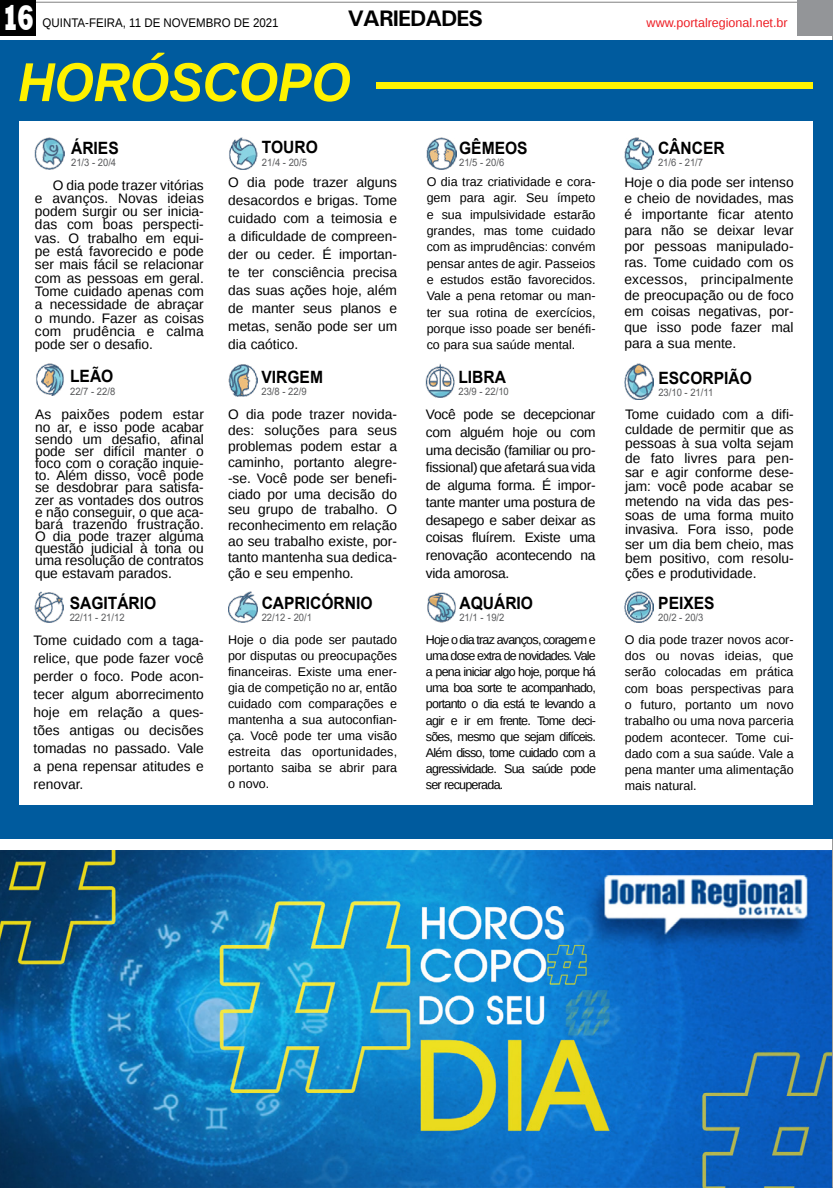
<style>
.page{position:relative;width:833px;height:1188px;background:#fff}
.page>*{position:absolute;margin:0;border:0;box-sizing:border-box;transform-origin:0 0}
.TÍTULO{font:italic 700 54.75px "Liberation Sans";color:#fff200;scale:.92 1}
.t1{font:800 36.12px "Rockwell";color:#fff;scale:.7 1}
.TITULO_PG{font:700 22.5px "Univers";letter-spacing:-.04em;color:#000}
.JR_Classificados{font:700 17px "Arial";color:#000;scale:.92 1}
.NOVELAS_E_HOROSC{font:13.75px/18px "Liberation Sans";color:#000;text-align:justify}
.MATÉRIA{font:13.75px/13.2px "Liberation Sans";color:#000;text-align:justify}
.NOVELAS_E_HOROSC-2{font:12.5px/16.4px "Liberation Sans";color:#000;text-align:justify}
.DATA_PG{font:12.5px "Liberation Sans";color:#000;scale:.92 1}
.DATA_PG-2{font:12.5px "Liberation Sans";color:#ed1d24}
.JR_Classificados-2{font:10.25px "Arial";color:#58595b;scale:.92 1}
</style>
<div class="page">
<div style="left:0;top:0;width:36px;height:36px;background:#000"></div>
<div style="left:797px;top:0;width:36px;height:36px;background:#939598"></div>
<div style="left:0;top:41px;width:833px;height:797px;background:#005b9e"></div>
<div style="left:376px;top:83px;width:436px;height:6px;background:#fff200"></div>
<div style="left:19px;top:121px;width:793px;height:683px;background:#fff"></div>
<img style="left:35px;top:138px;width:29px;height:32px">
<img style="left:229px;top:138px;width:29px;height:32px">
<img style="left:427px;top:138px;width:29px;height:32px">
<img style="left:624px;top:138px;width:30px;height:32px">
<img style="left:36px;top:364px;width:28px;height:32px">
<img style="left:228px;top:364px;width:29px;height:32px">
<img style="left:426px;top:364px;width:28px;height:33px">
<img style="left:624px;top:364px;width:30px;height:35px">
<img style="left:35px;top:591px;width:28px;height:31px">
<img style="left:228px;top:591px;width:29px;height:31px">
<img style="left:427px;top:592px;width:29px;height:30px">
<img style="left:624px;top:591px;width:30px;height:31px">
<img style="left:0;top:850px;width:832px;height:337px">
<p class="t1" style="left:2px;top:-3px;width:48px">16</p>
<p class="DATA_PG" style="left:43px;top:16px;width:258px">QUINTA-FEIRA, 11 DE NOVEMBRO DE 2021</p>
<p class="TITULO_PG" style="left:348px;top:5px;width:137px">VARIEDADES</p>
<p class="DATA_PG-2" style="left:646px;top:16px;width:143px">www.portalregional.net.br</p>
<p class="TÍTULO" style="left:18px;top:45px;width:363px">HORÓSCOPO</p>
<p class="JR_Classificados" style="left:71px;top:136px;width:53px">ÁRIES</p>
<p class="JR_Classificados-2" style="left:71px;top:155px;width:51px">21/3 - 20/4</p>
<p class="JR_Classificados" style="left:459px;top:136px;width:76px">GÊMEOS</p>
<p class="JR_Classificados-2" style="left:459px;top:155px;width:51px">21/5 - 20/6</p>
<p class="JR_Classificados" style="left:658px;top:136px;width:74px">CÂNCER</p>
<p class="JR_Classificados-2" style="left:658px;top:155px;width:51px">21/6 - 21/7</p>
<p class="JR_Classificados" style="left:262px;top:135px;width:62px">TOURO</p>
<p class="JR_Classificados-2" style="left:262px;top:155px;width:51px">21/4 - 20/5</p>
<p class="MATÉRIA" style="left:35px;top:179px;width:170px;text-indent:18px">O dia pode trazer vitórias e avanços. Novas ideias podem surgir ou ser inicia&shy;das com boas perspecti&shy;vas. O trabalho em equi&shy;pe está favorecido e pode ser mais fácil se relacionar com as pessoas em geral.<br>Tome cuidado apenas com a necessidade de abraçar o mundo. Fazer as coisas com prudência e calma pode ser o desafio.</p>
<p class="NOVELAS_E_HOROSC" style="left:228px;top:174px;width:170px">O dia pode trazer alguns desacordos e brigas. Tome cuidado com a teimosia e a dificuldade de compreen&shy;der ou ceder. É importan&shy;te ter consciência precisa das suas ações hoje, além de manter seus planos e metas, senão pode ser um dia caótico.</p>
<p class="NOVELAS_E_HOROSC-2" style="left:427px;top:174px;width:170px">O dia traz criatividade e cora&shy;gem para agir. Seu ímpeto e sua impulsividade estarão grandes, mas tome cuidado com as imprudências: convém pensar antes de agir. Passeios e estudos estão favorecidos.<br>Vale a pena retomar ou man&shy;ter sua rotina de exercícios, porque isso poade ser benéfi&shy;co para sua saúde mental.</p>
<p class="NOVELAS_E_HOROSC" style="left:624px;top:175px;width:171px;line-height:16.1px">Hoje o dia pode ser intenso e cheio de novidades, mas é importante ficar atento para não se deixar levar por pessoas manipulado&shy;ras. Tome cuidado com os excessos, principalmente de preocupação ou de foco em coisas negativas, por&shy;que isso pode fazer mal para a sua mente.</p>
<p class="JR_Classificados" style="left:70px;top:364px;width:49px">LEÃO</p>
<p class="JR_Classificados-2" style="left:70px;top:384px;width:51px">22/7 - 22/8</p>
<p class="JR_Classificados" style="left:261px;top:365px;width:68px">VIRGEM</p>
<p class="JR_Classificados-2" style="left:261px;top:384px;width:51px">23/8 - 22/9</p>
<p class="JR_Classificados" style="left:458px;top:365px;width:53px">LIBRA</p>
<p class="JR_Classificados-2" style="left:458px;top:384px;width:56px">23/9 - 22/10</p>
<p class="JR_Classificados" style="left:658px;top:366px;width:103px">ESCORPIÃO</p>
<p class="JR_Classificados-2" style="left:658px;top:385px;width:61px">23/10 - 21/11</p>
<p class="NOVELAS_E_HOROSC" style="left:35px;top:409px;width:170px;line-height:12.1px">As paixões podem estar no ar, e isso pode acabar sendo um desafio, afinal pode ser difícil manter o foco com o coração inquie&shy;to. Além disso, você pode se desdobrar para satisfa&shy;zer as vontades dos outros e não conseguir, o que aca&shy;bará trazendo frustração.<br>O dia pode trazer alguma questão judicial à tona ou uma resolução de contratos que estavam parados.</p>
<p class="NOVELAS_E_HOROSC" style="left:228px;top:407px;width:171px;line-height:15.8px">O dia pode trazer novida&shy;des: soluções para seus problemas podem estar a caminho, portanto alegre--se. Você pode ser benefi&shy;ciado por uma decisão do seu grupo de trabalho. O reconhecimento em relação ao seu trabalho existe, por&shy;tanto mantenha sua dedica&shy;ção e seu empenho.</p>
<p class="NOVELAS_E_HOROSC" style="left:426px;top:406px;width:171px;line-height:17.5px">Você pode se decepcionar com alguém hoje ou com uma decisão (familiar ou pro&shy;fissional) que afetará sua vida de alguma forma. É impor&shy;tante manter uma postura de desapego e saber deixar as coisas fluírem. Existe uma renovação acontecendo na vida amorosa.</p>
<p class="NOVELAS_E_HOROSC" style="left:625px;top:408px;width:170px;line-height:14.4px">Tome cuidado com a difi&shy;culdade de permitir que as pessoas à sua volta sejam de fato livres para pen&shy;sar e agir conforme dese&shy;jam: você pode acabar se metendo na vida das pes&shy;soas de uma forma muito invasiva. Fora isso, pode ser um dia bem cheio, mas bem positivo, com resolu&shy;ções e produtividade.</p>
<p class="JR_Classificados" style="left:70px;top:590px;width:96px">SAGITÁRIO</p>
<p class="JR_Classificados-2" style="left:70px;top:610px;width:61px">22/11 - 21/12</p>
<p class="JR_Classificados" style="left:262px;top:590px;width:122px">CAPRICÓRNIO</p>
<p class="JR_Classificados-2" style="left:262px;top:610px;width:56px">22/12 - 20/1</p>
<p class="JR_Classificados" style="left:459px;top:590px;width:82px">AQUÁRIO</p>
<p class="JR_Classificados-2" style="left:459px;top:610px;width:51px">21/1 - 19/2</p>
<p class="JR_Classificados" style="left:658px;top:590px;width:63px">PEIXES</p>
<p class="JR_Classificados-2" style="left:658px;top:610px;width:51px">20/2 - 20/3</p>
<p class="NOVELAS_E_HOROSC" style="left:34px;top:631px;width:172px">Tome cuidado com a taga&shy;relice, que pode fazer você perder o foco. Pode acon&shy;tecer algum aborrecimento hoje em relação a ques&shy;tões antigas ou decisões tomadas no passado. Vale a pena repensar atitudes e renovar.</p>
<p class="NOVELAS_E_HOROSC-2" style="left:228px;top:631px;width:171px;line-height:16px">Hoje o dia pode ser pautado por disputas ou preocupações financeiras. Existe uma ener&shy;gia de competição no ar, então cuidado com comparações e mantenha a sua autoconfian&shy;ça. Você pode ter uma visão estreita das oportunidades, portanto saiba se abrir para o novo.</p>
<p class="NOVELAS_E_HOROSC-2" style="left:426px;top:631px;width:172px">Hoje o dia traz avanços, coragem e uma dose extra de novidades. Vale a pena iniciar algo hoje, porque há uma boa sorte te acompanhado, portanto o dia está te levando a agir e ir em frente. Tome deci&shy;sões, mesmo que sejam difíceis.<br>Além disso, tome cuidado com a agressividade. Sua saúde pode ser recuperada.</p>
<p class="NOVELAS_E_HOROSC-2" style="left:625px;top:631px;width:170px">O dia pode trazer novos acor&shy;dos ou novas ideias, que serão colocadas em prática com boas perspectivas para o futuro, portanto um novo trabalho ou uma nova parceria podem acontecer. Tome cui&shy;dado com a sua saúde. Vale a pena manter uma alimentação mais natural.</p>
</div>
